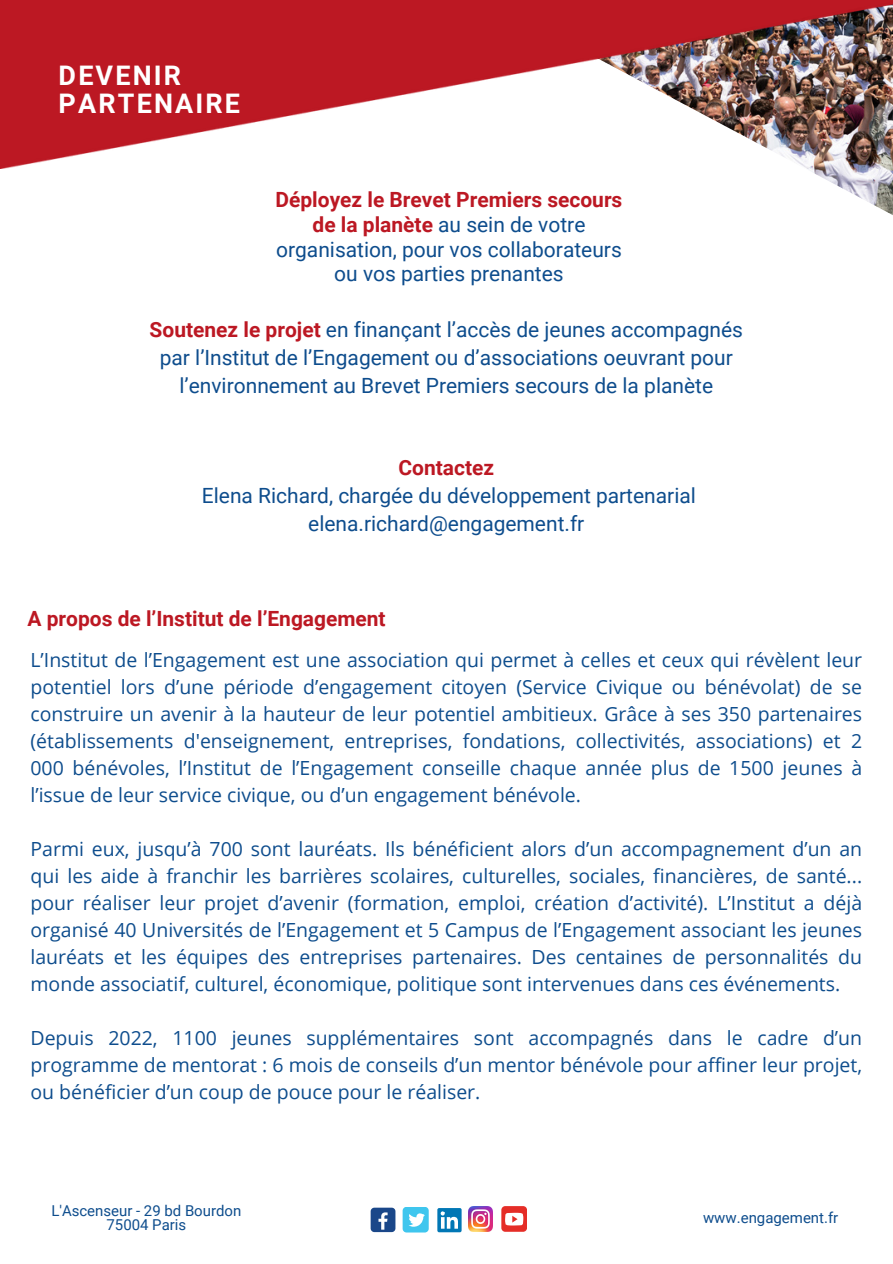
<style>
.page{position:relative;width:893px;height:1264px;background:#fff}
.page>*{position:absolute;margin:0;border:0;box-sizing:border-box;transform-origin:0 0}
.t1{font:700 27px/28px "Roboto";letter-spacing:.08em;color:#fff}
.t2{font:21px/24.8px "Roboto";color:#0e4d8d;text-align:center}
.t3{font:700 21px "Roboto";color:#bc1823}
.t4{font:19.5px/27px "Open Sans";color:#0e4d8d;text-align:justify}
.t5{font:15px/14.5px "Roboto";color:#0e4d8d;text-align:center}
.s1{font-weight:700;color:#bc1823}
</style>
<div class="page">
<div style="left:370px;top:1207px;width:25px;height:24px;background:#1a4789;border-radius:4px"></div>
<svg style="left:378px;top:1212px;width:9px;height:17px"></svg>
<div style="left:402px;top:1206px;width:26px;height:26px;background:#3fc6ee;border-radius:4px"></div>
<svg style="left:409px;top:1213px;width:16px;height:13px"></svg>
<img style="left:468px;top:1206px;width:25px;height:25px">
<div style="left:437px;top:1207px;width:24px;height:25px;background:#0177b5;border-radius:2px"></div>
<svg style="left:440px;top:1211px;width:18px;height:17px"></svg>
<div style="left:501px;top:1206px;width:26px;height:25px;background:#e52d27;border-radius:4px"></div>
<svg style="left:505px;top:1212px;width:18px;height:13px"></svg>
<svg style="left:808px;top:169px;width:84px;height:46px"></svg>
<img style="left:0;top:0;width:892px;height:169px">
<p class="t1" style="left:59px;top:62px;width:183px">DEVENIR<br>PARTENAIRE</p>
<p class="t2" style="left:275px;top:187px;width:348px"><span class="s1">Déployez le Brevet Premiers secours de la planète</span> au sein de votre organisation, pour vos collaborateurs ou vos parties prenantes</p>
<p class="t2" style="left:150px;top:316px;width:595px;line-height:28px"><span class="s1">Soutenez le projet</span> en finançant l’accès de jeunes accompagnés par l’Institut de l’Engagement ou d’associations oeuvrant pour l’environnement au Brevet Premiers secours de la planète</p>
<p class="t3" style="left:398px;top:455px;width:97px">Contactez</p>
<p class="t2" style="left:202px;top:483px;width:495px">Elena Richard, chargée du développement partenarial</p>
<p class="t2" style="left:308px;top:511px;width:277px">elena.richard@engagement.fr</p>
<p class="t3" style="left:28px;top:606px;width:359px">A propos de l’Institut de l’Engagement</p>
<p class="t4" style="left:30px;top:646px;width:833px">L’Institut de l’Engagement est une association qui permet à celles et ceux qui révèlent leur potentiel lors d’une période d’engagement citoyen (Service Civique ou bénévolat) de se construire un avenir à la hauteur de leur potentiel ambitieux. Grâce à ses 350 partenaires (établissements d'enseignement, entreprises, fondations, collectivités, associations) et 2<br>000 bénévoles, l’Institut de l’Engagement conseille chaque année plus de 1500 jeunes à l’issue de leur service civique, ou d’un engagement bénévole.</p>
<p class="t4" style="left:30px;top:835px;width:833px">Parmi eux, jusqu’à 700 sont lauréats. Ils bénéficient alors d’un accompagnement d’un an qui les aide à franchir les barrières scolaires, culturelles, sociales, financières, de santé... pour réaliser leur projet d’avenir (formation, emploi, création d’activité). L’Institut a déjà organisé 40 Universités de l’Engagement et 5 Campus de l’Engagement associant les jeunes lauréats et les équipes des entreprises partenaires. Des centaines de personnalités du monde associatif, culturel, économique, politique sont intervenues dans ces événements.</p>
<p class="t4" style="left:30px;top:1024px;width:833px">Depuis 2022, 1100 jeunes supplémentaires sont accompagnés dans le cadre d’un programme de mentorat : 6 mois de conseils d’un mentor bénévole pour affiner leur projet, ou bénéficier d’un coup de pouce pour le réaliser.</p>
<p class="t5" style="left:51px;top:1203px;width:191px">L'Ascenseur - 29 bd Bourdon<br>75004 Paris</p>
<p class="t5" style="left:703px;top:1210px;width:137px">www.engagement.fr</p>
</div>
